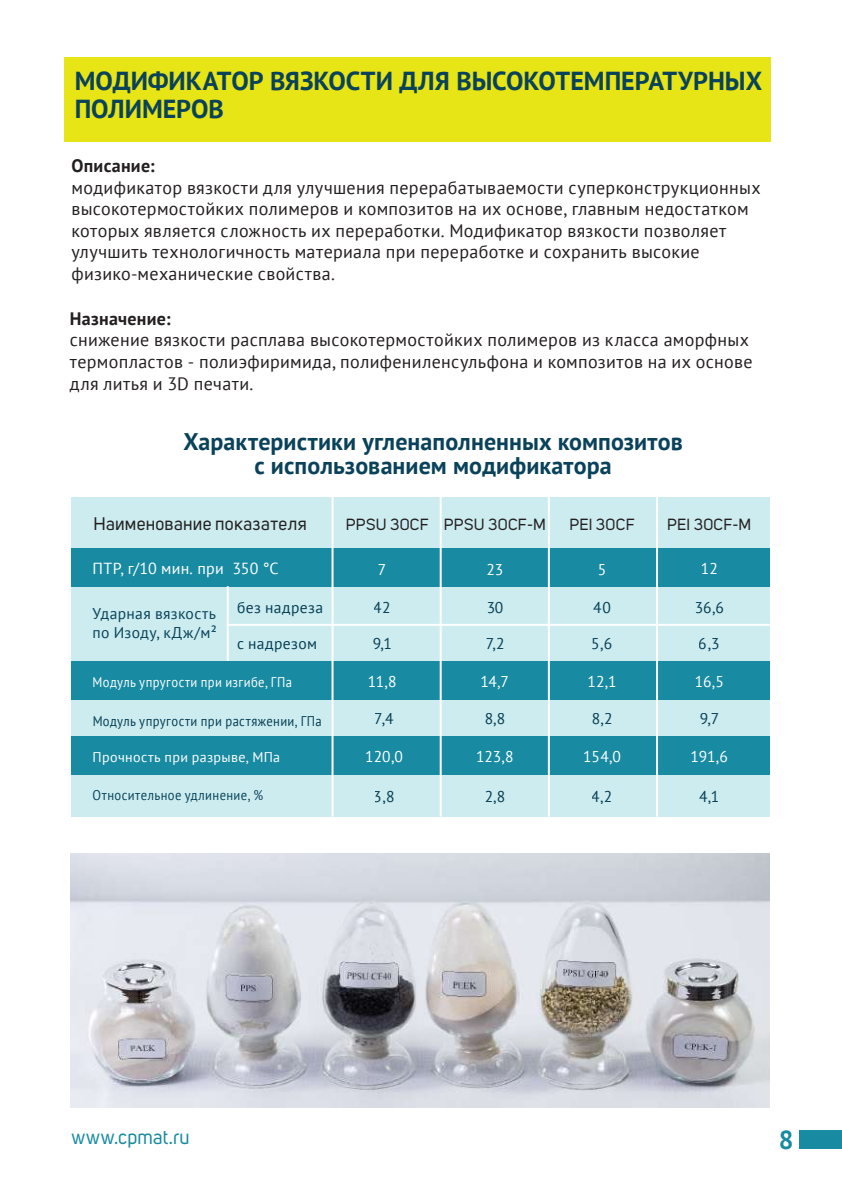
<style>
.page{position:relative;width:842px;height:1191px;background:#fff}
.page>*{position:absolute;margin:0;border:0;box-sizing:border-box;transform-origin:0 0}
.t1{font:700 26px/28px "PT Sans";letter-spacing:-.005em;color:#09425a}
.t2{font:700 26px "PT Sans";color:#188aa1}
.t3{font:700 24px/24px "PT Sans";letter-spacing:.005em;color:#09425a;text-align:center}
.t4{font:20px "Uni Sans";letter-spacing:.015em;color:#188aa1}
.t5{font:18px/21.6px "PT Sans";letter-spacing:.02em;color:#231f20}
.t6{font:18px "Uni Sans";letter-spacing:.015em;color:#231f20}
.t7{font:700 18px "PT Sans";letter-spacing:.015em;color:#231f20}
.t8{font:16px "Uni Sans";letter-spacing:.02em;color:#231f20}
.t9{font:16px "PT Sans";letter-spacing:.02em;color:#fff}
.t10{font:15.6px/18.6px "PT Sans";letter-spacing:.025em;color:#084259}
.t11{font:15.6px "PT Sans";color:#fff}
.t12{font:14px "PT Sans";letter-spacing:.03em;color:#084259;scale:.9 1}
.t13{font:14px "PT Sans";letter-spacing:.03em;color:#fff;scale:.9 1}
.t14{font:14px "PT Sans";letter-spacing:.03em;color:#fff}
</style>
<div class="page">
<div style="left:71px;top:497px;width:699px;height:319px;background:#ccecef"></div>
<div style="left:64px;top:57px;width:707px;height:85px;background:#e7e515"></div>
<div style="left:71px;top:548px;width:699px;height:39px;background:#188aa1"></div>
<div style="left:71px;top:736px;width:699px;height:38px;background:#188aa1"></div>
<div style="left:71px;top:661px;width:699px;height:38px;background:#188aa1"></div>
<hr style="left:656px;top:497px;width:2px;height:319px;background:#fff">
<hr style="left:548px;top:497px;width:2px;height:319px;background:#fff">
<hr style="left:440px;top:497px;width:2px;height:319px;background:#fff">
<hr style="left:331px;top:497px;width:2px;height:319px;background:#fff">
<hr style="left:228px;top:624px;width:543px;height:2px;background:#fff">
<hr style="left:227px;top:586px;width:2px;height:75px;background:#fff">
<img style="left:71px;top:853px;width:699px;height:254px">
<div style="left:799px;top:1130px;width:42px;height:18px;background:#188aa1"></div>
<h1 class="t1" style="left:75px;top:66px;width:689px">МОДИФИКАТОР ВЯЗКОСТИ ДЛЯ ВЫСОКОТЕМПЕРАТУРНЫХ<br>ПОЛИМЕРОВ</h1>
<p class="t7" style="left:71px;top:154px;width:85px">Описание:</p>
<p class="t5" style="left:71px;top:176px;width:691px">модификатор вязкости для улучшения перерабатываемости суперконструкционных высокотермостойких полимеров и композитов на их основе, главным недостатком которых является сложность их переработки. Модификатор вязкости позволяет улучшить технологичность материала при переработке и сохранить высокие физико-механические свойства.</p>
<p class="t7" style="left:70px;top:306px;width:102px">Назначение:</p>
<p class="t5" style="left:70px;top:329px;width:684px">снижение вязкости расплава высокотермостойких полимеров из класса аморфных термопластов - полиэфиримида, полифениленсульфона и композитов на их основе для литья и 3D печати.</p>
<h2 class="t3" style="left:183px;top:429px;width:501px">Характеристики угленаполненных композитов с использованием модификатора</h2>
<p class="t6" style="left:93px;top:513px;width:215px">Наименование показателя</p>
<p class="t8" style="left:346px;top:515px;width:202px">PPSU 30CF PPSU 30CF-M</p>
<p class="t8" style="left:569px;top:515px;width:67px">PEI 30CF</p>
<p class="t8" style="left:667px;top:515px;width:86px">PEI 30CF-M</p>
<p class="t9" style="left:93px;top:558px;width:188px">ПТР, г/10 мин. при 350 °С</p>
<p class="t11" style="left:378px;top:559px;width:10px">7</p>
<p class="t11" style="left:486px;top:559px;width:18px">23</p>
<p class="t11" style="left:598px;top:559px;width:10px">5</p>
<p class="t11" style="left:701px;top:559px;width:19px">12</p>
<p class="t10" style="left:374px;top:598px;width:18px">42</p>
<p class="t10" style="left:486px;top:598px;width:19px">30</p>
<p class="t10" style="left:593px;top:598px;width:19px">40</p>
<p class="t10" style="left:694px;top:598px;width:31px">36,6</p>
<p class="t10" style="left:372px;top:634px;width:21px">9,1</p>
<p class="t10" style="left:485px;top:634px;width:21px">7,2</p>
<p class="t10" style="left:592px;top:634px;width:22px">5,6</p>
<p class="t10" style="left:699px;top:633px;width:22px">6,3</p>
<p class="t10" style="left:237px;top:598px;width:88px">без надреза</p>
<p class="t10" style="left:237px;top:634px;width:82px">с надрезом</p>
<p class="t10" style="left:93px;top:604px;width:126px">Ударная вязкость по Изоду, кДж/м²</p>
<p class="t13" style="left:93px;top:673px;width:223px">Модуль упругости при изгибе, ГПа</p>
<p class="t11" style="left:368px;top:671px;width:30px">11,8</p>
<p class="t11" style="left:481px;top:671px;width:30px">14,7</p>
<p class="t11" style="left:588px;top:671px;width:30px">12,1</p>
<p class="t11" style="left:695px;top:671px;width:31px">16,5</p>
<p class="t12" style="left:93px;top:712px;width:256px">Модуль упругости при растяжении, ГПа</p>
<p class="t10" style="left:375px;top:709px;width:21px">7,4</p>
<p class="t10" style="left:484px;top:709px;width:22px">8,8</p>
<p class="t10" style="left:592px;top:709px;width:22px">8,2</p>
<p class="t10" style="left:699px;top:709px;width:21px">9,7</p>
<p class="t14" style="left:93px;top:748px;width:189px">Прочность при разрыве, МПа</p>
<p class="t11" style="left:365px;top:747px;width:39px">120,0</p>
<p class="t11" style="left:476px;top:747px;width:39px">123,8</p>
<p class="t11" style="left:583px;top:747px;width:39px">154,0</p>
<p class="t11" style="left:691px;top:746px;width:39px">191,6</p>
<p class="t12" style="left:93px;top:785px;width:191px">Относительное удлинение, %</p>
<p class="t10" style="left:374px;top:786px;width:22px">3,8</p>
<p class="t10" style="left:484px;top:786px;width:22px">2,8</p>
<p class="t10" style="left:592px;top:786px;width:22px">4,2</p>
<p class="t10" style="left:699px;top:786px;width:22px">4,1</p>
<p class="t4" style="left:71px;top:1125px;width:120px">www.cpmat.ru</p>
<h1 class="t2" style="left:779px;top:1122px;width:16px">8</h1>
</div>
